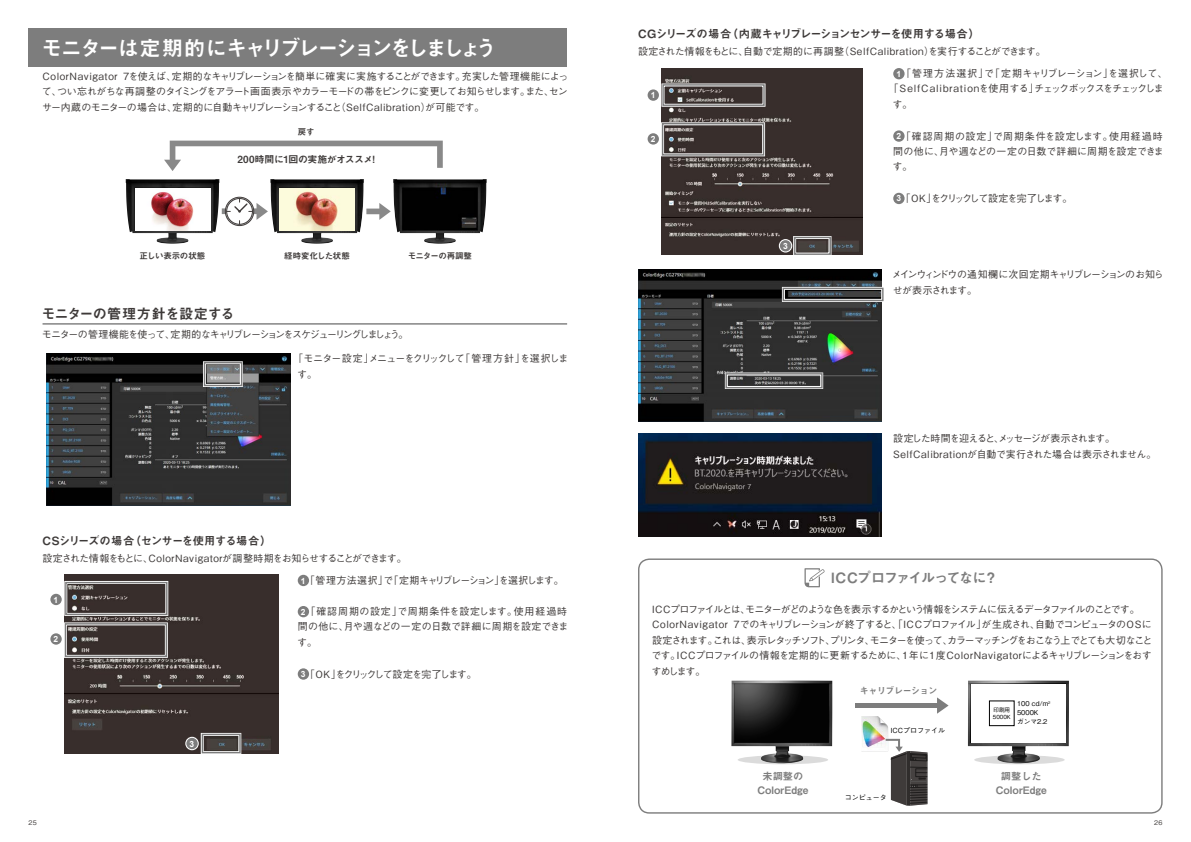
<style>
.page{position:relative;width:1191px;height:842px;background:#fff}
.page>*{position:absolute;margin:0;border:0;box-sizing:border-box;transform-origin:0 0}
.t1{font:21.3px "Midashi Go Pr 6 N MB31";letter-spacing:-.13em;color:#fff}
.t2{font:14.2px "Midashi Go Pr 6 N MB31";letter-spacing:-.075em;color:#7d7d7d}
.t3{font:14.2px "Midashi Go Pr 6 N MB31";letter-spacing:-.045em;color:#3e3a39}
.t4{font:11.3px "Midashi Go Pr 6 N MB31";letter-spacing:-.1em;color:#3e3a39}
.t5{font:11.3px "Midashi Go Pr 6 N MB31";letter-spacing:-.045em;color:#3e3a39}
.t6{font:10.2px/13.6px "Midashi Go Pro MB31";color:#7d7d7d;text-align:center}
.t7{font:500 9.9px/15.6px "Gothic BBB Pr 6 N";letter-spacing:-.085em;color:#3e3a39}
.t8{font:500 9.9px/15.6px "Gothic BBB Pr 6 N";letter-spacing:-.05em;color:#3e3a39;text-align:justify}
.t9{font:500 9.9px/15.6px "Gothic BBB Pr 6 N";letter-spacing:-.025em;color:#3e3a39}
.t10{font:500 9.9px/15.2px "Gothic BBB Pr 6 N";letter-spacing:.04em;color:#3e3a39}
.t11{font:500 9.9px/15.6px "Gothic BBB Pr 6 N";letter-spacing:-.105em;color:#3e3a39}
.t12{font:500 9.9px "Gothic BBB Pr 6 N";letter-spacing:.005em;color:#3e3a39}
.t13{font:500 9.9px "Gothic BBB Pr 6 N";letter-spacing:-.02em;color:#3e3a39}
.t14{font:500 9.9px "Gothic BBB Pr 6 N";letter-spacing:-.125em;color:#3e3a39}
.t15{font:500 9.9px "Gothic BBB Pr 6 N";letter-spacing:-.13em;color:#3e3a39}
.t16{font:500 9.9px/15.6px "Gothic BBB Pr 6 N";letter-spacing:-.075em;color:#3e3a39}
.t17{font:9.9px "Midashi Go Pro MB31";letter-spacing:-.04em;color:#3f3b3a}
.t18{font:9px "Midashi Go Pro MB31";letter-spacing:-.05em;color:#7d7d7d}
.t19{font:8.5px "Midashi Go Pro MB31";letter-spacing:-.035em;color:#3f3b3a}
.t20{font:700 8.5px "Arial";color:#fff}
.t21{font:500 7px "Gothic BBB Pro";color:#000}
.t22{font:500 6.7px/8.8px "Gothic BBB Pro";color:#000}
.t23{font:500 6.4px "Gothic BBB Pr 6 N";color:#3e3a39}
.t24{font:500 5.6px/7px "Gothic BBB Pro";color:#000}
.s1{font-family:"Arial";font-weight:700;font-size:8.5px;color:#fff}
</style>
<div class="page">
<div style="left:638px;top:558px;width:524px;height:256px;border:1px solid #7d7d7d;border-radius:11px"></div>
<svg style="left:804px;top:568px;width:21px;height:19px"></svg>
<svg style="left:737px;top:755px;width:91px;height:9px"></svg>
<img style="left:731px;top:680px;width:101px;height:83px">
<svg style="left:974px;top:755px;width:90px;height:9px"></svg>
<img style="left:968px;top:680px;width:101px;height:83px">
<div style="left:971px;top:684px;width:94px;height:59px;background:#fff"></div>
<div style="left:989px;top:701px;width:25px;height:25px;border:1px solid #000"></div>
<hr style="left:927px;top:752px;width:1px;height:52px;background:#232120">
<svg style="left:937px;top:697px;width:11px;height:17px"></svg>
<div style="left:855px;top:703px;width:83px;height:5px;background:#7d7d7d"></div>
<img style="left:861px;top:716px;width:27px;height:31px">
<svg style="left:883px;top:738px;width:44px;height:68px"></svg>
<div style="left:28px;top:28px;width:539px;height:39px;background:#7d7d7d"></div>
<img style="left:126px;top:179px;width:93px;height:65px">
<img style="left:135px;top:188px;width:75px;height:43px">
<img style="left:270px;top:179px;width:94px;height:65px">
<img style="left:280px;top:188px;width:75px;height:43px">
<img style="left:393px;top:179px;width:94px;height:65px">
<svg style="left:366px;top:203px;width:25px;height:17px"></svg>
<svg style="left:164px;top:141px;width:279px;height:30px"></svg>
<div style="left:225px;top:197px;width:29px;height:29px;border:1px solid #3f3b3a;border-radius:50%"></div>
<div style="left:226px;top:198px;width:27px;height:27px;border:1px solid #3f3b3a;border-radius:50%"></div>
<svg style="left:222px;top:198px;width:46px;height:26px"></svg>
<hr style="left:43px;top:323px;width:524px;height:2px;background:#7d7d7d">
<div style="left:893px;top:68px;width:11px;height:11px;background:#7d7d7d;border-radius:50%"></div>
<div style="left:893px;top:130px;width:11px;height:12px;background:#7d7d7d;border-radius:50%"></div>
<div style="left:893px;top:193px;width:11px;height:11px;background:#7d7d7d;border-radius:50%"></div>
<div style="left:298px;top:575px;width:11px;height:11px;background:#7d7d7d;border-radius:50%"></div>
<div style="left:298px;top:606px;width:11px;height:11px;background:#7d7d7d;border-radius:50%"></div>
<div style="left:298px;top:668px;width:11px;height:12px;background:#7d7d7d;border-radius:50%"></div>
<img style="left:46px;top:354px;width:244px;height:152px">
<img style="left:64px;top:575px;width:214px;height:179px">
<img style="left:638px;top:269px;width:243px;height:152px">
<img style="left:661px;top:68px;width:202px;height:187px">
<svg style="left:185px;top:737px;width:14px;height:13px"></svg>
<div style="left:186px;top:738px;width:12px;height:11px;background:#7d7d7d;border-radius:50%"></div>
<div style="left:201px;top:733px;width:40px;height:21px;border:3px solid #fff"></div>
<div style="left:202px;top:734px;width:39px;height:19px;border:1px solid #7d7d7d"></div>
<svg style="left:779px;top:239px;width:13px;height:14px"></svg>
<div style="left:780px;top:240px;width:11px;height:11px;background:#7d7d7d;border-radius:50%"></div>
<div style="left:793px;top:236px;width:38px;height:20px;border:3px solid #fff"></div>
<div style="left:794px;top:237px;width:37px;height:18px;border:1px solid #7d7d7d"></div>
<img style="left:638px;top:434px;width:244px;height:102px">
<div style="left:203px;top:361px;width:40px;height:26px;border:3px solid #fff"></div>
<div style="left:204px;top:362px;width:38px;height:24px;border:1px solid #7d7d7d"></div>
<svg style="left:49px;top:593px;width:14px;height:13px"></svg>
<div style="left:50px;top:594px;width:12px;height:11px;background:#7d7d7d;border-radius:50%"></div>
<div style="left:64px;top:581px;width:104px;height:35px;border:3px solid #fff"></div>
<div style="left:65px;top:582px;width:102px;height:33px;border:1px solid #7d7d7d"></div>
<div style="left:50px;top:633px;width:12px;height:12px;background:#7d7d7d;border-radius:50%"></div>
<div style="left:64px;top:622px;width:104px;height:36px;border:3px solid #fff"></div>
<div style="left:65px;top:623px;width:102px;height:34px;border:1px solid #7d7d7d"></div>
<div style="left:725px;top:372px;width:98px;height:17px;border:3px solid #fff"></div>
<div style="left:725px;top:373px;width:97px;height:15px;border:1px solid #7d7d7d"></div>
<div style="left:782px;top:287px;width:102px;height:15px;border:3px solid #fff"></div>
<div style="left:782px;top:288px;width:101px;height:13px;border:1px solid #7d7d7d"></div>
<div style="left:647px;top:89px;width:12px;height:12px;background:#7d7d7d;border-radius:50%"></div>
<div style="left:661px;top:83px;width:104px;height:24px;border:3px solid #fff"></div>
<div style="left:662px;top:84px;width:102px;height:22px;border:1px solid #7d7d7d"></div>
<div style="left:647px;top:133px;width:12px;height:12px;background:#7d7d7d;border-radius:50%"></div>
<div style="left:662px;top:123px;width:102px;height:33px;border:1px solid #7d7d7d"></div>
<h1 class="t1" style="left:41px;top:30px;width:457px">モニターは定期的にキャリブレーションをしましょう</h1>
<p class="t8" style="left:42px;top:67px;width:528px">ColorNavigator 7を使えば、定期的なキャリブレーションを簡単に確実に実施することができます。充実した管理機能によって、つい忘れがちな再調整のタイミングをアラート画面表示やカラーモードの帯をピンクに変更してお知らせします。また、センサー内蔵のモニターの場合は、定期的に自動キャリブレーションすること（SelfCalibration）が可能です。</p>
<p class="t19" style="left:298px;top:125px;width:18px">戻す</p>
<p class="t17" style="left:237px;top:151px;width:139px">200時間に1回の実施がオススメ!</p>
<p class="t19" style="left:140px;top:249px;width:67px">正しい表示の状態</p>
<p class="t19" style="left:284px;top:249px;width:67px">経時変化した状態</p>
<p class="t19" style="left:408px;top:249px;width:66px">モニターの再調整</p>
<h2 class="t3" style="left:42px;top:302px;width:195px">モニターの管理方針を設定する</h2>
<p class="t14" style="left:42px;top:326px;width:368px">モニターの管理機能を使って、定期的なキャリブレーションをスケジューリングしましょう。</p>
<p class="t16" style="left:297px;top:350px;width:273px;text-indent:-4px">「モニター設定」メニューをクリックして「管理方針」を選択します。</p>
<p class="t5" style="left:43px;top:532px;width:230px">CSシリーズの場合（センサーを使用する場合）</p>
<p class="t13" style="left:43px;top:550px;width:365px">設定された情報をもとに、ColorNavigatorが調整時期をお知らせすることができます。</p>
<p class="t20" style="left:54px;top:593px;width:6px">1</p>
<p class="t20" style="left:54px;top:633px;width:6px">2</p>
<p class="t20" style="left:190px;top:737px;width:6px">3</p>
<p class="t11" style="left:301px;top:572px;width:264px"><span class="s1">1</span>「管理方法選択」で「定期キャリブレーション」を選択します。</p>
<p class="t10" style="left:297px;top:603px;width:273px;text-indent:4px"><span class="s1">2</span>「確認周期の設定」で周期条件を設定します。使用経過時間の他に、月や週などの一定の日数で詳細に周期を設定できます。</p>
<p class="t15" style="left:301px;top:666px;width:177px"><span class="s1">3</span>「OK」をクリックして設定を完了します。</p>
<p class="t4" style="left:638px;top:25px;width:343px">CGシリーズの場合（内蔵キャリブレーションセンサーを使用する場合）</p>
<p class="t12" style="left:638px;top:43px;width:409px">設定された情報をもとに、自動で定期的に再調整（SelfCalibration）を実行することができます。</p>
<p class="t20" style="left:651px;top:89px;width:6px">1</p>
<p class="t20" style="left:651px;top:133px;width:6px">2</p>
<p class="t20" style="left:783px;top:240px;width:6px">3</p>
<p class="t9" style="left:896px;top:65px;width:273px"><span class="s1">1</span>「管理方法選択」で「定期キャリブレーション」を選択して、</p>
<p class="t9" style="left:888px;top:80px;width:277px">「SelfCalibrationを使用する」チェックボックスをチェックしま</p>
<p class="t8" style="left:892px;top:96px;width:21px">す。</p>
<p class="t10" style="left:892px;top:128px;width:273px;text-indent:4px"><span class="s1">2</span>「確認周期の設定」で周期条件を設定します。使用経過時間の他に、月や週などの一定の日数で詳細に周期を設定できます。</p>
<p class="t15" style="left:896px;top:191px;width:177px"><span class="s1">3</span>「OK」をクリックして設定を完了します。</p>
<p class="t11" style="left:892px;top:266px;width:273px">メインウィンドウの通知欄に次回定期キャリブレーションのお知らせが表示されます。</p>
<p class="t9" style="left:893px;top:430px;width:264px">設定した時間を迎えると、メッセージが表示されます。<br>SelfCalibrationが自動で実行された場合は表示されません。</p>
<h2 class="t2" style="left:831px;top:566px;width:168px">ICCプロファイルってなに？</h2>
<p class="t7" style="left:651px;top:600px;width:503px">ICCプロファイルとは、モニターがどのような色を表示するかという情報をシステムに伝えるデータファイルのことです。ColorNavigator 7でのキャリブレーションが終了すると、「ICCプロファイル」が生成され、自動でコンピュータのOSに設定されます。これは、表示レタッチソフト、プリンタ、モニターを使って、カラーマッチングをおこなう上でとても大切なことです。ICCプロファイルの情報を定期的に更新するために、1年に1度ColorNavigatorによるキャリブレーションをおすすめします。</p>
<p class="t18" style="left:860px;top:683px;width:79px">キャリブレーション</p>
<p class="t21" style="left:890px;top:725px;width:56px">ICCプロファイル</p>
<p class="t24" style="left:992px;top:705px;width:19px">印刷用<br>5000K</p>
<p class="t22" style="left:1017px;top:698px;width:35px">100 cd/m<sup>2<br></sup>5000K<br>ガンマ2.2</p>
<p class="t6" style="left:757px;top:768px;width:53px">未調整の<br>ColorEdge</p>
<p class="t6" style="left:995px;top:768px;width:53px">調整した<br>ColorEdge</p>
<p class="t21" style="left:844px;top:792px;width:43px">コンピュータ</p>
<p class="t23" style="left:28px;top:817px;width:10px">25</p>
<p class="t23" style="left:1154px;top:817px;width:10px">26</p>
</div>
